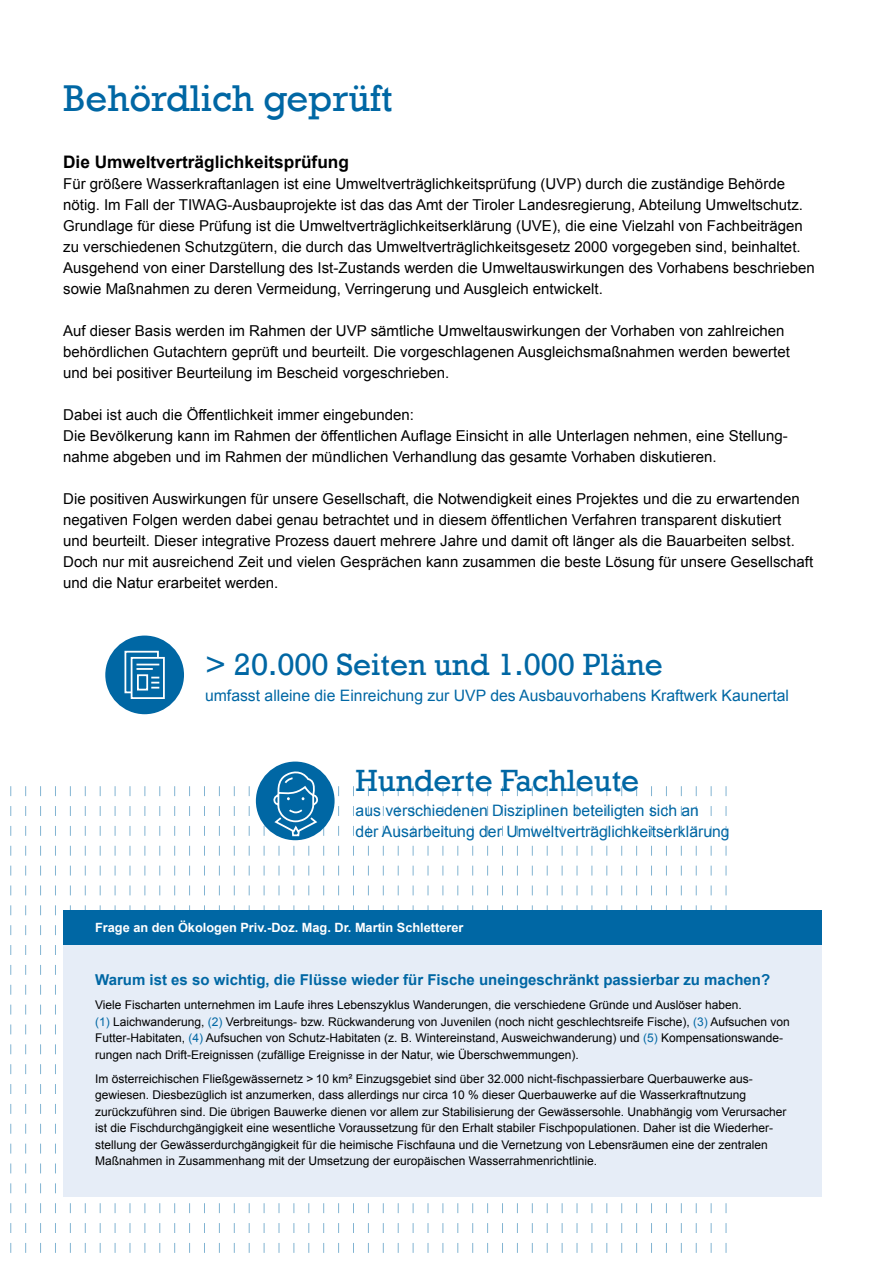
<style>
.page{position:relative;width:885px;height:1263px;background:#fff}
.page>*{position:absolute;margin:0;border:0;box-sizing:border-box;transform-origin:0 0}
.t1{font:38.25px "Rockwell";color:#0067a4}
.t2{font:31.5px "Rockwell";color:#0067a4}
.t3{font:700 17.25px "Arial";color:#000}
.t4{font:15.75px/21px "Arial";color:#0067a4}
.t5{font:15px/21px "Arial";color:#000}
.t6{font:700 15px "Arial";color:#0067a4}
.t7{font:700 12.75px "Arial";color:#fff}
.t8{font:12px/16.5px "Arial";color:#000}
.s1{color:#0067a4}
</style>
<div class="page">
<div style="left:105px;top:635px;width:79px;height:79px;background:#0067a4;border-radius:50%"></div>
<svg style="left:124px;top:650px;width:41px;height:49px"></svg>
<div style="left:256px;top:761px;width:78px;height:79px;background:#0067a4;border-radius:50%"></div>
<svg style="left:273px;top:771px;width:46px;height:66px"></svg>
<svg style="left:311px;top:786px;width:8px;height:30px"></svg>
<div style="left:63px;top:945px;width:758px;height:252px;background:#e6edf7"></div>
<div style="left:63px;top:910px;width:758px;height:35px;background:#0067a4"></div>
<h1 class="t1" style="left:63px;top:76px;width:331px">Behördlich geprüft</h1>
<p class="t3" style="left:63px;top:151px;width:287px">Die Umweltverträglichkeitsprüfung</p>
<p class="t5" style="left:63px;top:174px;width:753px">Für größere Wasserkraftanlagen ist eine Umweltverträglichkeitsprüfung (UVP) durch die zuständige Behörde nötig. Im Fall der TIWAG-Ausbauprojekte ist das das Amt der Tiroler Landesregierung, Abteilung Umweltschutz.<br>Grundlage für diese Prüfung ist die Umweltverträglichkeitserklärung (UVE), die eine Vielzahl von Fachbeiträgen zu verschiedenen Schutzgütern, die durch das Umweltverträglichkeitsgesetz 2000 vorgegeben sind, beinhaltet.<br>Ausgehend von einer Darstellung des Ist-Zustands werden die Umweltauswirkungen des Vorhabens beschrieben sowie Maßnahmen zu deren Vermeidung, Verringerung und Ausgleich entwickelt.</p>
<p class="t5" style="left:63px;top:321px;width:728px">Auf dieser Basis werden im Rahmen der UVP sämtliche Umweltauswirkungen der Vorhaben von zahlreichen behördlichen Gutachtern geprüft und beurteilt. Die vorgeschlagenen Ausgleichsmaßnahmen werden bewertet und bei positiver Beurteilung im Bescheid vorgeschrieben.</p>
<p class="t5" style="left:63px;top:405px;width:725px">Dabei ist auch die Öffentlichkeit immer eingebunden:<br>Die Bevölkerung kann im Rahmen der öffentlichen Auflage Einsicht in alle Unterlagen nehmen, eine Stellung&shy;nahme abgeben und im Rahmen der mündlichen Verhandlung das gesamte Vorhaben diskutieren.</p>
<p class="t5" style="left:63px;top:489px;width:751px">Die positiven Auswirkungen für unsere Gesellschaft, die Notwendigkeit eines Projektes und die zu erwartenden negativen Folgen werden dabei genau betrachtet und in diesem öffentlichen Verfahren transparent diskutiert<br>und beurteilt. Dieser integrative Prozess dauert mehrere Jahre und damit oft länger als die Bauarbeiten selbst.<br>Doch nur mit ausreichend Zeit und vielen Gesprächen kann zusammen die beste Lösung für unsere Gesellschaft und die Natur erarbeitet werden.</p>
<h2 class="t2" style="left:205px;top:647px;width:459px">&gt; 20.000 Seiten und 1.000 Pläne</h2>
<p class="t4" style="left:205px;top:685px;width:585px">umfasst alleine die Einreichung zur UVP des Ausbauvorhabens Kraftwerk Kaunertal</p>
<h2 class="t2" style="left:355px;top:762px;width:285px">Hunderte Fachleute</h2>
<p class="t4" style="left:355px;top:800px;width:375px">aus verschiedenen Disziplinen beteiligten sich an<br>der Ausarbeitung der Umweltverträglichkeitserklärung</p>
<p class="t7" style="left:95px;top:919px;width:370px">Frage an den Ökologen Priv.-Doz. Mag. Dr. Martin Schletterer</p>
<p class="t6" style="left:95px;top:970px;width:676px">Warum ist es so wichtig, die Flüsse wieder für Fische uneingeschränkt passierbar zu machen?</p>
<p class="t8" style="left:95px;top:997px;width:696px">Viele Fischarten unternehmen im Laufe ihres Lebenszyklus Wanderungen, die verschiedene Gründe und Auslöser haben.<br><span class="s1">(1)</span> Laichwanderung, <span class="s1">(2)</span> Verbreitungs- bzw. Rückwanderung von Juvenilen (noch nicht geschlechtsreife Fische), <span class="s1">(3)</span> Aufsuchen von Futter-Habitaten, <span class="s1">(4)</span> Aufsuchen von Schutz-Habitaten (z. B. Wintereinstand, Ausweichwanderung) und <span class="s1">(5)</span> Kompensationswande&shy;rungen nach Drift-Ereignissen (zufällige Ereignisse in der Natur, wie Überschwemmungen).</p>
<p class="t8" style="left:95px;top:1070px;width:693px">Im österreichischen Fließgewässernetz &gt; 10 km² Einzugsgebiet sind über 32.000 nicht-fischpassierbare Querbauwerke aus&shy;gewiesen. Diesbezüglich ist anzumerken, dass allerdings nur circa 10 % dieser Querbauwerke auf die Wasserkraftnutzung zurückzuführen sind. Die übrigen Bauwerke dienen vor allem zur Stabilisierung der Gewässersohle. Unabhängig vom Verursacher ist die Fischdurchgängigkeit eine wesentliche Voraussetzung für den Erhalt stabiler Fischpopulationen. Daher ist die Wiederher&shy;stellung der Gewässerdurchgängigkeit für die heimische Fischfauna und die Vernetzung von Lebensräumen eine der zentralen Maßnahmen in Zusammenhang mit der Umsetzung der europäischen Wasserrahmenrichtlinie.</p>
</div>
